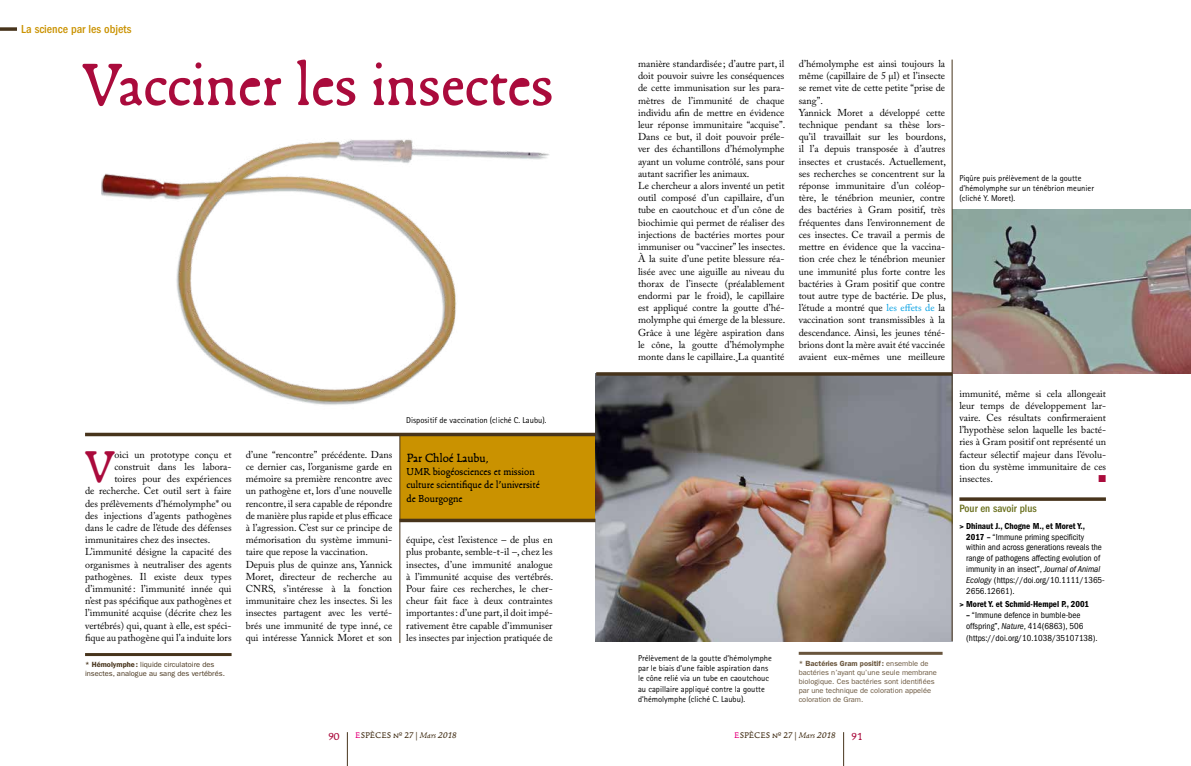
<style>
.page{position:relative;width:1191px;height:766px;background:#fff}
.page>*{position:absolute;margin:0;border:0;box-sizing:border-box;transform-origin:0 0}
.t1{font:65px "Francesco";color:#aa0b3c}
.t2{font:48.4px "Francesco";color:#aa0b3c}
.t3{font:13px "Francesco";color:#000}
.t4{font:500 condensed 12px "ITC Franklin Gothic Std";color:#ca9200}
.t5{font:11px/13.2px "Francesco";color:#000}
.t6{font:500 condensed 11px "ITC Franklin Gothic Std";color:#686e1b}
.t7{font:11px "Francesco";color:#aa0b3c}
.t8{font:10px/12.2px "Adobe Caslon Pro";color:#000}
.t9{font:10px "Zapf Dingbats";color:#aa0b3c}
.t10{font:condensed 9px/10.8px "ITC Franklin Gothic Std";color:#000}
.t11{font:9px "ITC Franklin Gothic Std Dm Cd";color:#000}
.t12{font:9px "Francesco";letter-spacing:.01em;color:#47341c}
.t13{font:8.5px/10.2px "Rotis Sans Serif";color:#000}
.t14{font:7.5px/9px "ITC Franklin Gothic Std";color:#69553d}
.t15{font:7.5px/9px "ITC Franklin Gothic Std";color:#47341c}
.s1{font-weight:600}
.s2{font-size:10px}
.s3{color:#009fe3}
.s4{color:#e6007d}
.s5{font-style:italic}
.s6{font-family:"ITC Franklin Gothic Std";font-weight:600;font-size:7.5px}
.s7{font-family:"ITC Franklin Gothic Std Dm Cd";font-stretch:normal}
</style>
<div class="page">
<div style="left:400px;top:434px;width:208px;height:86px;background:#ca9200"></div>
<img style="left:101px;top:139px;width:448px;height:266px">
<img style="left:952px;top:210px;width:239px;height:164px">
<img style="left:595px;top:374px;width:356px;height:267px">
<hr style="left:399px;top:434px;width:1px;height:208px;background:#47341c">
<hr style="left:951px;top:60px;width:1px;height:581px;background:#47341c">
<hr style="left:959px;top:497px;width:147px;height:3px;background:#47341c">
<hr style="left:85px;top:653px;width:146px;height:3px;background:#47341c">
<hr style="left:798px;top:651px;width:144px;height:3px;background:#69553d">
<svg style="left:85px;top:432px;width:510px;height:4px;background:#695946"></svg>
<hr style="left:596px;top:372px;width:356px;height:3px;background:#47341c">
<svg style="left:399px;top:518px;width:196px;height:4px"></svg>
<hr style="left:843px;top:732px;width:1px;height:33px;background:#47341c">
<svg style="left:0;top:27px;width:17px;height:4px"></svg>
<hr style="left:347px;top:732px;width:1px;height:33px;background:#47341c">
<p class="t4" style="left:21px;top:22px;width:112px">La science par les objets</p>
<h1 class="t1" style="left:82px;top:41px;width:472px">Vacciner les insectes</h1>
<h2 class="t2" style="left:85px;top:434px;width:31px">V</h2>
<p class="t8" style="left:114px;top:448px;width:119px">oici un prototype conçu et</p>
<p class="t8" style="left:114px;top:460px;width:119px">construit dans les labora-</p>
<p class="t8" style="left:114px;top:472px;width:119px">toires pour des expériences</p>
<p class="t8" style="left:85px;top:484px;width:148px">de recherche. Cet outil sert à faire</p>
<p class="t8" style="left:85px;top:497px;width:148px">des prélèvements d’hémolymphe* ou</p>
<p class="t8" style="left:85px;top:509px;width:148px">des injections d’agents pathogènes</p>
<p class="t8" style="left:85px;top:521px;width:148px">dans le cadre de l’étude des défenses</p>
<p class="t8" style="left:85px;top:533px;width:127px">immunitaires chez des insectes.</p>
<p class="t8" style="left:85px;top:545px;width:148px">L’immunité désigne la capacité des</p>
<p class="t8" style="left:85px;top:558px;width:148px">organismes à neutraliser des agents</p>
<p class="t8" style="left:85px;top:570px;width:148px">pathogènes. Il existe deux types</p>
<p class="t8" style="left:85px;top:582px;width:148px">d’immunité : l’immunité innée qui</p>
<p class="t8" style="left:85px;top:594px;width:148px">n’est pas spécifique aux pathogènes et</p>
<p class="t8" style="left:85px;top:606px;width:148px">l’immunité acquise (décrite chez les</p>
<p class="t8" style="left:85px;top:619px;width:148px">vertébrés) qui, quant à elle, est spéci-</p>
<p class="t8" style="left:85px;top:631px;width:148px">fique au pathogène qui l’a induite lors</p>
<p class="t15" style="left:85px;top:660px;width:141px"><span class="s1">* Hémolymphe:</span> liquide circulatoire des insectes, analogue au sang des vertébrés.</p>
<p class="t8" style="left:246px;top:448px;width:148px">d’une “rencontre” précédente. Dans ce dernier cas, l’organisme garde en mémoire sa première rencontre avec un pathogène et, lors d’une nouvelle rencontre, il sera capable de répondre de manière plus rapide et plus efficace à l’agression. C’est sur ce principe de mémorisation du système immuni&shy;taire que repose la vaccination.<br>Depuis plus de quinze ans, Yannick Moret, directeur de recherche au CNRS, s’intéresse à la fonction immunitaire chez les insectes. Si les insectes partagent avec les verté&shy;brés une immunité de type inné, ce qui intéresse Yannick Moret et son</p>
<p class="t13" style="left:406px;top:414px;width:142px">Dispositif de vaccination (cliché C. Laubu).</p>
<h3 class="t3" style="left:406px;top:449px;width:84px">Par Chloé Laubu<span class="s2">,</span></h3>
<p class="t5" style="left:406px;top:464px;width:135px">UMR biogéosciences et mission culture scientifique de l’université de Bourgogne</p>
<p class="t8" style="left:406px;top:533px;width:149px;text-align:justify">équipe, c’est l’existence – de plus en plus probante, semble-t-il –, chez les insectes, d’une immunité analogue à l’immunité acquise des vertébrés.<br>Pour faire ces recherches, le cher&shy;cheur fait face à deux contraintes importantes: d’une part, il doit impé&shy;rativement être capable d’immuniser les insectes par injection pratiquée de</p>
<p class="t8" style="left:638px;top:57px;width:149px">manière standardisée ; d’autre part, il doit pouvoir suivre les conséquences de cette immunisation sur les para&shy;mètres de l’immunité de chaque individu afin de mettre en évidence leur réponse immunitaire “acquise”.<br>Dans ce but, il doit pouvoir préle&shy;ver des échantillons d’hémolymphe ayant un volume contrôlé, sans pour autant sacrifier les animaux.<br>Le chercheur a alors inventé un petit outil composé d’un capillaire, d’un tube en caoutchouc et d’un cône de biochimie qui permet de réaliser des injections de bactéries mortes pour immuniser ou “vacciner” les insectes.<br>À la suite d’une petite blessure réa&shy;lisée avec une aiguille au niveau du thorax de l’insecte (préalablement endormi par le froid), le capillaire est appliqué contre la goutte d’hé&shy;molymphe qui émerge de la blessure.<br>Grâce à une légère aspiration dans le cône, la goutte d’hémolymphe monte dans le capillaire. La quantité</p>
<p class="t8" style="left:798px;top:57px;width:149px">d’hémolymphe est ainsi toujours la même (capillaire de 5 µl) et l’insecte se remet vite de cette petite “prise de sang”.<br>Yannick Moret a développé cette technique pendant sa thèse lors&shy;qu’il travaillait sur les bourdons, il l’a depuis transposée à d’autres insectes et crustacés. Actuellement, ses recherches se concentrent sur la réponse immunitaire d’un coléop&shy;tère, le ténébrion meunier, contre des bactéries à Gram positif, très fréquentes dans l’environnement de ces insectes. Ce travail a permis de mettre en évidence que la vaccina&shy;tion crée chez le ténébrion meunier une immunité plus forte contre les bactéries à Gram positif que contre tout autre type de bactérie. De plus, l’étude a montré que <span class="s3">les effets de</span> la vaccination sont transmissibles à la descendance. Ainsi, les jeunes téné&shy;brions dont la mère avait été vaccinée avaient eux-mêmes une meilleure</p>
<p class="t13" style="left:638px;top:652px;width:135px">Prélèvement de la goutte d’hémolymphe par le biais d’une faible aspiration dans le cône relié via un tube en caoutchouc au capillaire appliqué contre la goutte d’hémolymphe (cliché C. Laubu).</p>
<p class="t14" style="left:798px;top:659px;width:140px"><span class="s1">* Bactéries Gram positif:</span> ensemble de bactéries n’ayant qu’une seule membrane biologique. Ces bactéries sont identifiées par une technique de coloration appelée coloration de Gram.</p>
<p class="t7" style="left:328px;top:728px;width:13px">90</p>
<p class="t12" style="left:355px;top:729px;width:103px"><span class="s4">E</span>SPÈCES № 27 | <span class="s5">Mars 2018</span></p>
<p class="t12" style="left:734px;top:729px;width:103px"><span class="s4">E</span>SPÈCES № 27 | <span class="s5">Mars 2018</span></p>
<p class="t7" style="left:851px;top:728px;width:13px">91</p>
<p class="t13" style="left:959px;top:173px;width:136px">Piqûre puis prélèvement de la goutte d’hémolymphe sur un ténébrion meunier (cliché Y. Moret).</p>
<p class="t8" style="left:959px;top:387px;width:148px;text-align:justify">immunité, même si cela allongeait leur temps de développement lar&shy;vaire. Ces résultats confirmeraient l’hypothèse selon laquelle les bacté&shy;ries à Gram positif ont représenté un facteur sélectif majeur dans l’évolu&shy;tion du système immunitaire de ces insectes.</p>
<p class="t9" style="left:1098px;top:473px;width:9px">■</p>
<p class="t6" style="left:959px;top:502px;width:79px">Pour en savoir plus</p>
<p class="t11" style="left:959px;top:520px;width:127px"><span class="s6">&gt;</span> Dhinaut J., Chogne M., et Moret Y.,</p>
<p class="t10" style="left:966px;top:531px;width:140px"><span class="s7">2017 –</span> “Immune priming specificity within and across generations reveals the range of pathogens affecting evolution of immunity in an insect”, <span class="s5">Journal of Animal Ecology</span> (https://doi.org/10.1111/1365- 2656.12661).</p>
<p class="t11" style="left:959px;top:599px;width:131px"><span class="s6">&gt;</span> Moret Y. et Schmid-Hempel P., 2001</p>
<p class="t10" style="left:966px;top:609px;width:119px"><span class="s7">–</span> “Immune defence in bumble-bee offspring”, <span class="s5">Nature</span>, 414(6863), 506</p>
<p class="t10" style="left:966px;top:632px;width:133px">(https://doi.org/10.1038/35107138).</p>
</div>
